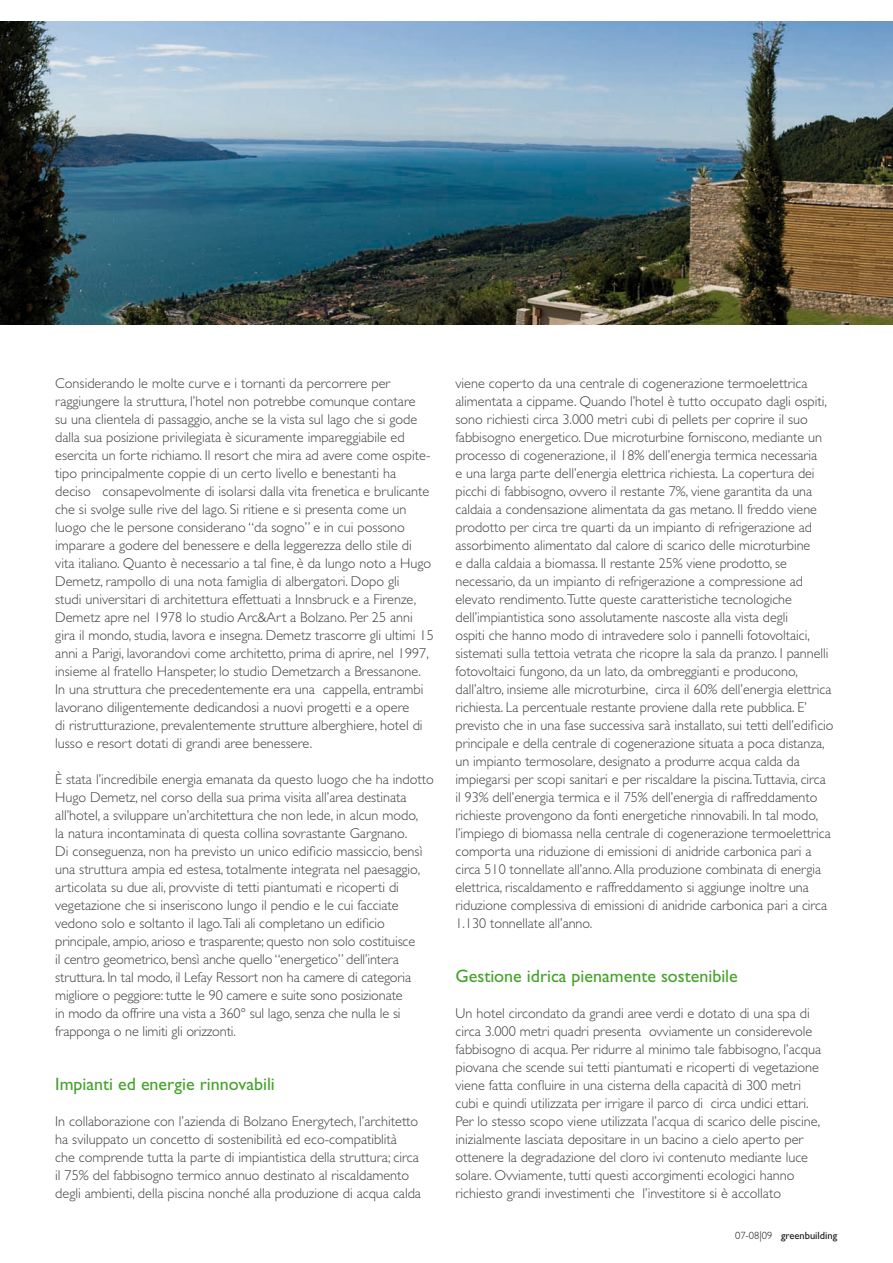
<style>
.page{position:relative;width:893px;height:1263px;background:#fff}
.page>*{position:absolute;margin:0;border:0;box-sizing:border-box;transform-origin:0 0}
.t1{font:18px "Gill Sans Std";color:#45a22b}
.t2{font:300 14.25px/18px "Gill Sans Std";color:#3e3e40}
.t3{font:10.5px "Gill Sans Std";color:#1a171c}
.s1{font-weight:300}
</style>
<div class="page">
<img style="left:0;top:21px;width:893px;height:304px">
<p class="t2" style="left:55px;top:375px;width:380px">Considerando le molte curve e i tornanti da percorrere per raggiungere la struttura, l’hotel non potrebbe comunque contare<br>su una clientela di passaggio, anche se la vista sul lago che si gode dalla sua posizione privilegiata è sicuramente impareggiabile ed esercita un forte richiamo. Il resort che mira ad avere come ospite&shy;tipo principalmente coppie di un certo livello e benestanti ha deciso consapevolmente di isolarsi dalla vita frenetica e brulicante che si svolge sulle rive del lago. Si ritiene e si presenta come un luogo che le persone considerano “da sogno” e in cui possono imparare a godere del benessere e della leggerezza dello stile di vita italiano. Quanto è necessario a tal fine, è da lungo noto a Hugo Demetz, rampollo di una nota famiglia di albergatori. Dopo gli<br>studi universitari di architettura effettuati a Innsbruck e a Firenze, Demetz apre nel 1978 lo studio Arc&amp;Art a Bolzano. Per 25 anni gira il mondo, studia, lavora e insegna. Demetz trascorre gli ultimi 15 anni a Parigi, lavorandovi come architetto, prima di aprire, nel 1997, insieme al fratello Hanspeter, lo studio Demetzarch a Bressanone.<br>In una struttura che precedentemente era una cappella, entrambi lavorano diligentemente dedicandosi a nuovi progetti e a opere<br>di ristrutturazione, prevalentemente strutture alberghiere, hotel di lusso e resort dotati di grandi aree benessere.</p>
<p class="t2" style="left:55px;top:770px;width:380px">È stata l’incredibile energia emanata da questo luogo che ha indotto Hugo Demetz, nel corso della sua prima visita all’area destinata all’hotel, a sviluppare un’architettura che non lede, in alcun modo,<br>la natura incontaminata di questa collina sovrastante Gargnano.<br>Di conseguenza, non ha previsto un unico edificio massiccio, bensì una struttura ampia ed estesa, totalmente integrata nel paesaggio, articolata su due ali, provviste di tetti piantumati e ricoperti di vegetazione che si inseriscono lungo il pendio e le cui facciate vedono solo e soltanto il lago.Tali ali completano un edificio principale, ampio, arioso e trasparente; questo non solo costituisce<br>il centro geometrico, bensì anche quello “energetico” dell’intera struttura. In tal modo, il Lefay Ressort non ha camere di categoria migliore o peggiore: tutte le 90 camere e suite sono posizionate<br>in modo da offrire una vista a 360° sul lago, senza che nulla le si frapponga o ne limiti gli orizzonti.</p>
<p class="t1" style="left:55px;top:1074px;width:221px">Impianti ed energie rinnovabili</p>
<p class="t2" style="left:55px;top:1113px;width:367px">In collaborazione con l’azienda di Bolzano Energytech, l’architetto ha sviluppato un concetto di sostenibilità ed eco-compatiblità<br>che comprende tutta la parte di impiantistica della struttura; circa il 75% del fabbisogno termico annuo destinato al riscaldamento degli ambienti, della piscina nonché alla produzione di acqua calda</p>
<p class="t2" style="left:455px;top:375px;width:379px">viene coperto da una centrale di cogenerazione termoelettrica alimentata a cippame. Quando l’hotel è tutto occupato dagli ospiti, sono richiesti circa 3.000 metri cubi di pellets per coprire il suo fabbisogno energetico. Due microturbine forniscono, mediante un processo di cogenerazione, il 18% dell’energia termica necessaria<br>e una larga parte dell’energia elettrica richiesta. La copertura dei picchi di fabbisogno, ovvero il restante 7%, viene garantita da una caldaia a condensazione alimentata da gas metano. Il freddo viene prodotto per circa tre quarti da un impianto di refrigerazione ad assorbimento alimentato dal calore di scarico delle microturbine<br>e dalla caldaia a biomassa. Il restante 25% viene prodotto, se necessario, da un impianto di refrigerazione a compressione ad elevato rendimento.Tutte queste caratteristiche tecnologiche dell’impiantistica sono assolutamente nascoste alla vista degli<br>ospiti che hanno modo di intravedere solo i pannelli fotovoltaici, sistemati sulla tettoia vetrata che ricopre la sala da pranzo. I pannelli fotovoltaici fungono, da un lato, da ombreggianti e producono, dall’altro, insieme alle microturbine, circa il 60% dell’energia elettrica richiesta. La percentuale restante proviene dalla rete pubblica. E’ previsto che in una fase successiva sarà installato, sui tetti dell’edificio principale e della centrale di cogenerazione situata a poca distanza, un impianto termosolare, designato a produrre acqua calda da impiegarsi per scopi sanitari e per riscaldare la piscina.Tuttavia, circa il 93% dell’energia termica e il 75% dell’energia di raffreddamento richieste provengono da fonti energetiche rinnovabili. In tal modo, l’impiego di biomassa nella centrale di cogenerazione termoelettrica comporta una riduzione di emissioni di anidride carbonica pari a circa 510 tonnellate all’anno. Alla produzione combinata di energia elettrica, riscaldamento e raffreddamento si aggiunge inoltre una riduzione complessiva di emissioni di anidride carbonica pari a circa 1.130 tonnellate all’anno.</p>
<p class="t1" style="left:455px;top:966px;width:284px">Gestione idrica pienamente sostenibile</p>
<p class="t2" style="left:455px;top:1005px;width:367px">Un hotel circondato da grandi aree verdi e dotato di una spa di circa 3.000 metri quadri presenta ovviamente un considerevole fabbisogno di acqua. Per ridurre al minimo tale fabbisogno, l’acqua piovana che scende sui tetti piantumati e ricoperti di vegetazione viene fatta confluire in una cisterna della capacità di 300 metri cubi e quindi utilizzata per irrigare il parco di circa undici ettari.<br>Per lo stesso scopo viene utilizzata l’acqua di scarico delle piscine, inizialmente lasciata depositare in un bacino a cielo aperto per ottenere la degradazione del cloro ivi contenuto mediante luce solare. Ovviamente, tutti questi accorgimenti ecologici hanno richiesto grandi investimenti che l’investitore si è accollato</p>
<p class="t3" style="left:735px;top:1229px;width:104px"><span class="s1">07-08|09</span> greenbuilding</p>
</div>
